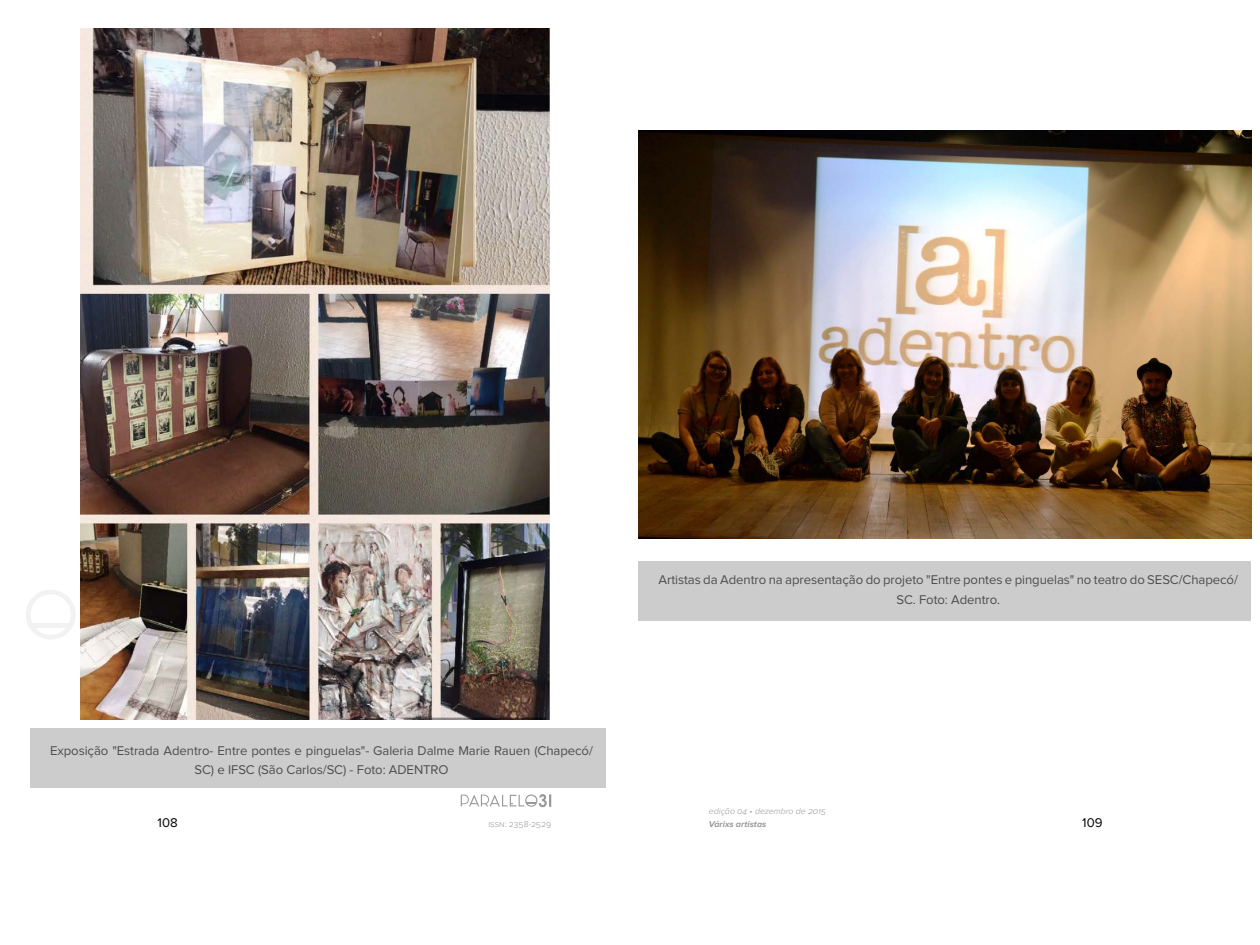
<style>
.page{position:relative;width:1260px;height:945px;background:#fff}
.page>*{position:absolute;margin:0;border:0;box-sizing:border-box;transform-origin:0 0}
.t1{font:13.12px/19.7px "Proxima Nova";letter-spacing:-.005em;color:#4d4d4d;text-align:center}
.t2{font:13.12px "Proxima Nova";letter-spacing:.005em;color:#000}
.t3{font:italic 300 8.75px "Proxima Nova";color:#999}
.t4{font:300 8.75px "Proxima Nova";letter-spacing:.005em;color:#999}
.t5{font:italic 700 8.75px "Proxima Nova";letter-spacing:.005em;color:#999}
</style>
<div class="page">
<svg style="left:26px;top:590px;width:49px;height:49px"></svg>
<svg style="left:461px;top:794px;width:90px;height:13px"></svg>
<img style="left:80px;top:29px;width:470px;height:690px">
<div style="left:30px;top:728px;width:576px;height:60px;background:#ccc"></div>
<img style="left:639px;top:131px;width:612px;height:408px">
<div style="left:639px;top:561px;width:612px;height:59px;background:#ccc"></div>
<p class="t1" style="left:50px;top:741px;width:544px">Exposição "Estrada Adentro- Entre pontes e pinguelas"- Galeria Dalme Marie Rauen (Chapecó/<br>SC) e IFSC (São Carlos/SC) - Foto: ADENTRO</p>
<p class="t1" style="left:659px;top:570px;width:581px">Artistas da Adentro na apresentação do projeto "Entre pontes e pinguelas" no teatro do SESC/Chapecó/<br>SC. Foto: Adentro.</p>
<p class="t3" style="left:709px;top:807px;width:119px">edição 04 • dezembro de 2015</p>
<p class="t2" style="left:158px;top:817px;width:22px">108</p>
<p class="t4" style="left:488px;top:820px;width:64px">issn: 2358-2529</p>
<p class="t5" style="left:709px;top:820px;width:59px">Várixs artistas</p>
<p class="t2" style="left:1082px;top:817px;width:22px">109</p>
</div>
